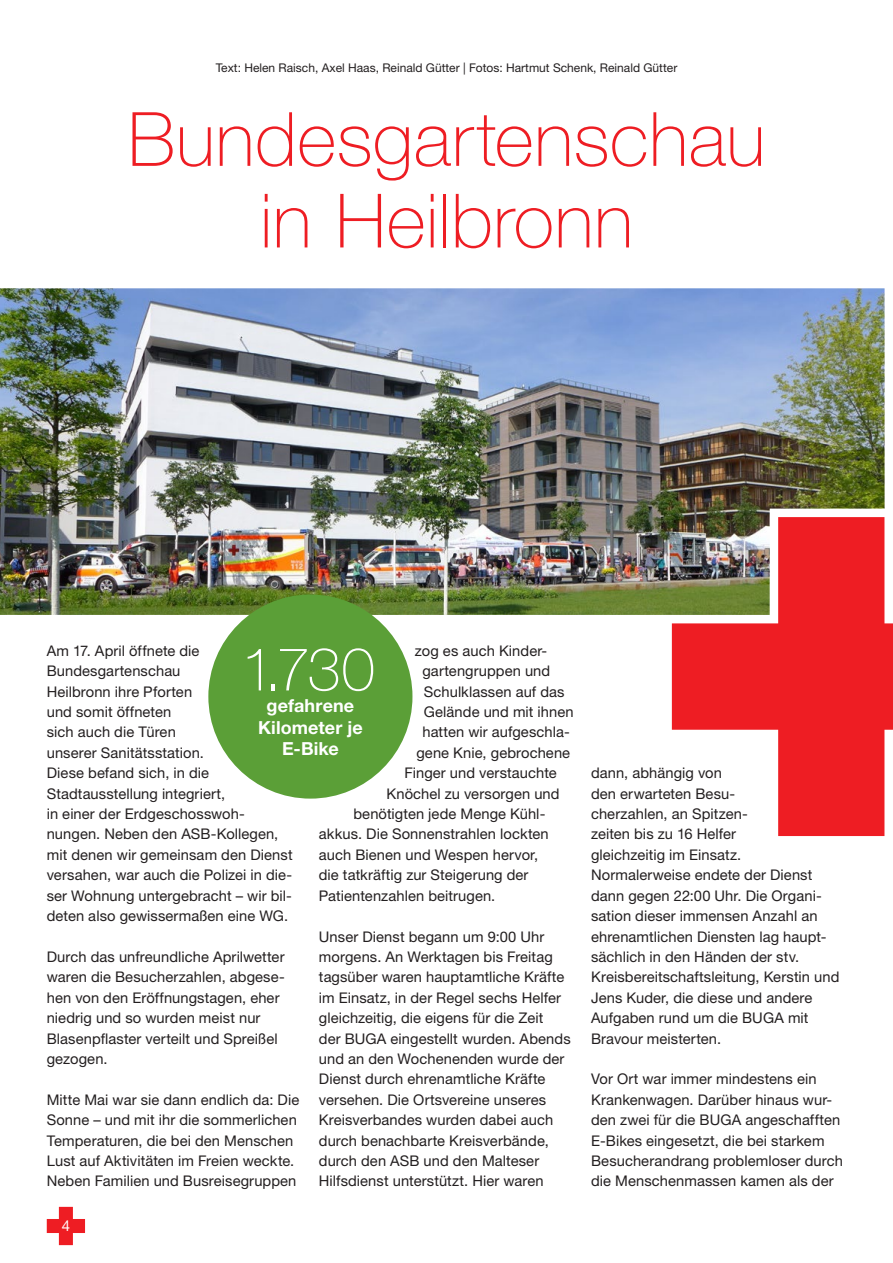
<style>
.page{position:relative;width:893px;height:1263px;background:#fff}
.page>*{position:absolute;margin:0;border:0;box-sizing:border-box;transform-origin:0 0}
.t1{font:100 75px/81.6px "Helvetica Neue LT Std";letter-spacing:.005em;color:#ee1d23;text-align:center}
.t2{font:100 60px "Helvetica Neue LT Std";color:#fff}
.t3{font:700 18px/21.6px "Helvetica Neue LT Std";letter-spacing:.005em;color:#fff;text-align:center}
.t4{font:15px "Helvetica Neue LT Std";color:#fff}
.t5{font:14.7px/20.4px "Helvetica Neue LT Std";letter-spacing:.005em;color:#231f20}
.t6{font:12px "Helvetica Neue LT Std";color:#231f20}
</style>
<div class="page">
<img style="left:0;top:288px;width:885px;height:327px">
<svg style="left:672px;top:517px;width:221px;height:319px;fill:#ee1d23"></svg>
<div style="left:208px;top:594px;width:204px;height:205px;background:#5b9f37;border-radius:50%"></div>
<svg style="left:47px;top:1207px;width:38px;height:38px"></svg>
<p class="t6" style="left:216px;top:61px;width:463px">Text: Helen Raisch, Axel Haas, Reinald Gütter | Fotos: Hartmut Schenk, Reinald Gütter</p>
<h1 class="t1" style="left:128px;top:98px;width:639px">Bundesgartenschau in Heilbronn</h1>
<p class="t5" style="left:47px;top:640px;width:247px">Am 17. April öffnete die<br>Bundesgartenschau<br>Heilbronn ihre Pforten<br>und somit öffneten<br>sich auch die Türen<br>unserer Sanitätsstation.<br>Diese befand sich, in die<br>Stadtausstellung integriert,<br>in einer der Erdgeschosswoh&shy;nungen. Neben den ASB-Kollegen, mit denen wir gemeinsam den Dienst versahen, war auch die Polizei in die&shy;ser Wohnung untergebracht – wir bil&shy;deten also gewissermaßen eine WG.</p>
<p class="t5" style="left:47px;top:946px;width:239px">Durch das unfreundliche Aprilwetter waren die Besucherzahlen, abgese&shy;hen von den Eröffnungstagen, eher niedrig und so wurden meist nur<br>Blasenpflaster verteilt und Spreißel gezogen.</p>
<p class="t5" style="left:47px;top:1089px;width:254px">Mitte Mai war sie dann endlich da: Die Sonne – und mit ihr die sommerlichen Temperaturen, die bei den Menschen Lust auf Aktivitäten im Freien weckte.<br>Neben Familien und Busreisegruppen</p>
<p class="t5" style="left:415px;top:640px;width:134px">zog es auch Kinder-</p>
<p class="t5" style="left:422px;top:660px;width:129px">gartengruppen und</p>
<p class="t5" style="left:424px;top:681px;width:142px">Schulklassen auf das</p>
<p class="t5" style="left:424px;top:701px;width:151px">Gelände und mit ihnen</p>
<p class="t5" style="left:422px;top:722px;width:149px">hatten wir aufgeschla-</p>
<p class="t5" style="left:416px;top:742px;width:155px">gene Knie, gebrochene</p>
<p class="t5" style="left:404px;top:762px;width:154px">Finger und verstauchte</p>
<p class="t5" style="left:386px;top:783px;width:175px">Knöchel zu versorgen und</p>
<p class="t5" style="left:353px;top:803px;width:193px">benötigten jede Menge Kühl-</p>
<p class="t5" style="left:319px;top:824px;width:231px">akkus. Die Sonnenstrahlen lockten</p>
<p class="t5" style="left:319px;top:844px;width:221px">auch Bienen und Wespen hervor,</p>
<p class="t5" style="left:319px;top:865px;width:211px">die tatkräftig zur Steigerung der</p>
<p class="t5" style="left:319px;top:885px;width:178px">Patientenzahlen beitrugen.</p>
<p class="t5" style="left:319px;top:926px;width:253px">Unser Dienst begann um 9:00 Uhr morgens. An Werktagen bis Freitag tagsüber waren hauptamtliche Kräfte im Einsatz, in der Regel sechs Helfer gleichzeitig, die eigens für die Zeit<br>der BUGA eingestellt wurden. Abends und an den Wochenenden wurde der Dienst durch ehrenamtliche Kräfte versehen. Die Ortsvereine unseres Kreisverbandes wurden dabei auch durch benachbarte Kreisverbände, durch den ASB und den Malteser Hilfsdienst unterstützt. Hier waren</p>
<h2 class="t2" style="left:241px;top:635px;width:135px">1.730</h2>
<p class="t3" style="left:258px;top:694px;width:106px">gefahrene<br>Kilometer je<br>E-Bike</p>
<p class="t4" style="left:62px;top:1217px;width:10px">4</p>
<p class="t5" style="left:591px;top:762px;width:250px">dann, abhängig von<br>den erwarteten Besu-<br>cherzahlen, an Spitzen-<br>zeiten bis zu 16 Helfer<br>gleichzeitig im Einsatz.<br>Normalerweise endete der Dienst dann gegen 22:00 Uhr. Die Organi&shy;sation dieser immensen Anzahl an ehrenamtlichen Diensten lag haupt&shy;sächlich in den Händen der stv.<br>Kreisbereitschaftsleitung, Kerstin und<br>Jens Kuder, die diese und andere<br>Aufgaben rund um die BUGA mit<br>Bravour meisterten.</p>
<p class="t5" style="left:591px;top:1069px;width:253px">Vor Ort war immer mindestens ein Krankenwagen. Darüber hinaus wur&shy;den zwei für die BUGA angeschafften E-Bikes eingesetzt, die bei starkem Besucherandrang problemloser durch die Menschenmassen kamen als der</p>
</div>
